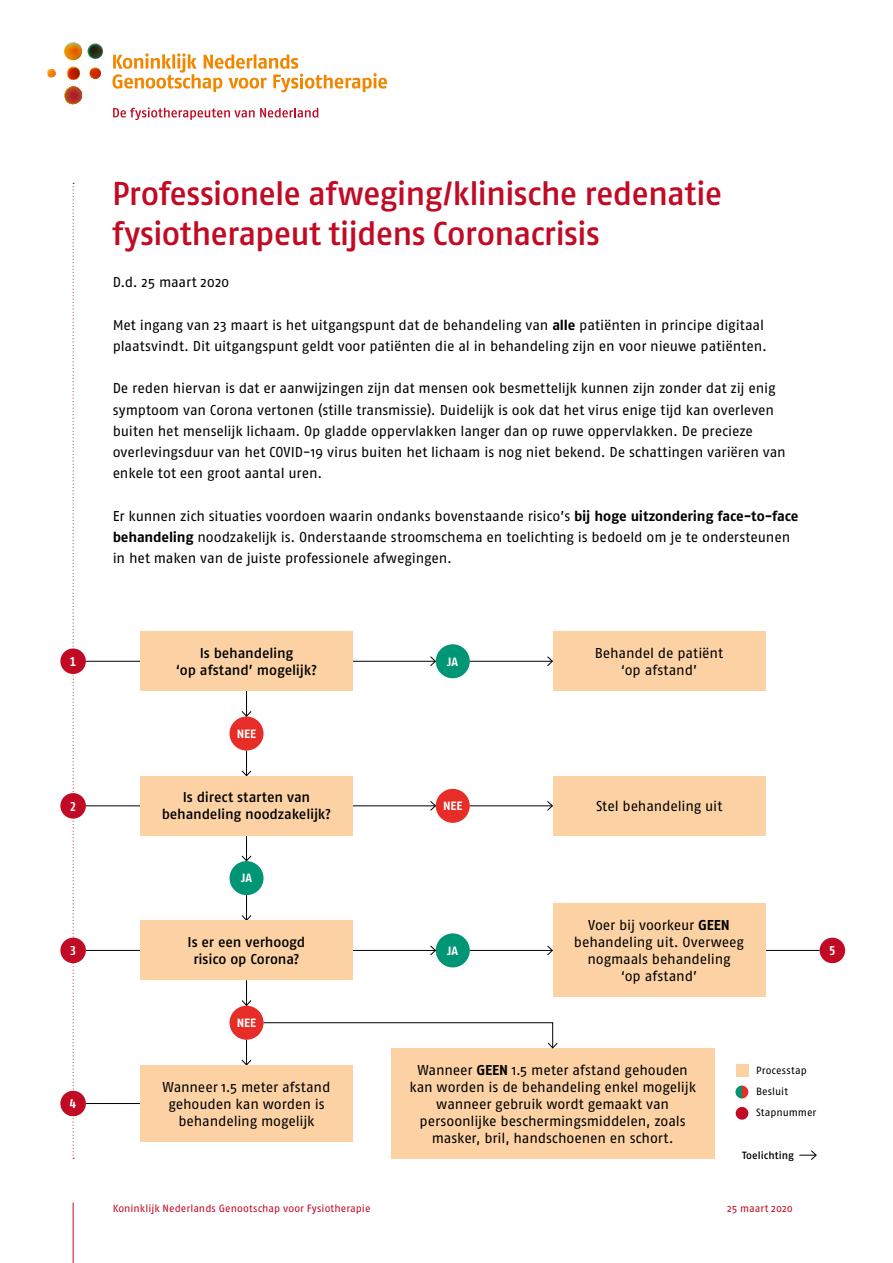
<style>
.page{position:relative;width:893px;height:1263px;background:#fff}
.page>*{position:absolute;margin:0;border:0;box-sizing:border-box;transform-origin:0 0}
.t1{font:500 33px/39.6px "Fago No";letter-spacing:-.025em;color:#c10b25}
.t2{font:14.25px/17px "Fago No";letter-spacing:-.01em;color:#000;text-align:center}
.t3{font:500 14.25px/17px "Fago No";letter-spacing:-.01em;color:#000;text-align:center}
.t4{font:700 12.75px "Fago Co Tf";color:#fff}
.t5{font:700 12px "Fago No";letter-spacing:-.005em;color:#fff}
.t6{font:10.5px "Fago No";color:#c10b25}
.t7{font:10.5px/21.3px "Fago No";letter-spacing:.005em;color:#000}
.t8{font:500 10.5px "Fago No";color:#000}
.s1{font-weight:700}
</style>
<div class="page">
<svg style="left:124px;top:107px;width:194px;height:13px"></svg>
<img style="left:49px;top:49px;width:75px;height:69px">
<svg style="left:66px;top:67px;width:14px;height:14px"></svg>
<svg style="left:90px;top:69px;width:11px;height:10px"></svg>
<svg style="left:88px;top:43px;width:15px;height:16px"></svg>
<svg style="left:64px;top:42px;width:18px;height:18px"></svg>
<svg style="left:47px;top:69px;width:8px;height:8px"></svg>
<svg style="left:65px;top:87px;width:17px;height:17px"></svg>
<svg style="left:113px;top:53px;width:274px;height:39px"></svg>
<hr style="left:73px;top:1202px;width:1px;height:61px;background:#c10b25">
<svg style="left:73px;top:183px;width:1px;height:976px"></svg>
<hr style="left:353px;top:661px;width:82px;height:1px;background:#000">
<svg style="left:430px;top:656px;width:6px;height:10px"></svg>
<div style="left:436px;top:644px;width:34px;height:34px;background:#009675;border-radius:50%"></div>
<div style="left:230px;top:716px;width:34px;height:34px;background:#e62d27;border-radius:50%"></div>
<div style="left:436px;top:789px;width:34px;height:34px;background:#e62d27;border-radius:50%"></div>
<div style="left:436px;top:933px;width:34px;height:34px;background:#009675;border-radius:50%"></div>
<div style="left:391px;top:1048px;width:323px;height:111px;background:#fcd2a4"></div>
<svg style="left:241px;top:691px;width:11px;height:26px"></svg>
<svg style="left:241px;top:750px;width:11px;height:26px"></svg>
<div style="left:230px;top:861px;width:34px;height:34px;background:#009675;border-radius:50%"></div>
<svg style="left:241px;top:836px;width:11px;height:25px"></svg>
<svg style="left:241px;top:895px;width:11px;height:26px"></svg>
<div style="left:230px;top:1006px;width:34px;height:34px;background:#e62d27;border-radius:50%"></div>
<svg style="left:241px;top:980px;width:11px;height:26px"></svg>
<svg style="left:241px;top:1040px;width:11px;height:25px"></svg>
<svg style="left:263px;top:1022px;width:295px;height:26px"></svg>
<hr style="left:470px;top:661px;width:82px;height:1px;background:#000">
<svg style="left:547px;top:656px;width:6px;height:10px"></svg>
<hr style="left:353px;top:805px;width:82px;height:1px;background:#000">
<svg style="left:430px;top:801px;width:6px;height:10px"></svg>
<hr style="left:470px;top:805px;width:82px;height:1px;background:#000">
<svg style="left:547px;top:801px;width:6px;height:10px"></svg>
<hr style="left:353px;top:950px;width:82px;height:1px;background:#000">
<svg style="left:430px;top:945px;width:6px;height:10px"></svg>
<hr style="left:470px;top:950px;width:82px;height:1px;background:#000">
<svg style="left:547px;top:945px;width:6px;height:10px"></svg>
<hr style="left:86px;top:661px;width:54px;height:1px;background:#000">
<hr style="left:86px;top:805px;width:54px;height:1px;background:#000">
<hr style="left:86px;top:950px;width:54px;height:1px;background:#000">
<hr style="left:86px;top:1103px;width:54px;height:1px;background:#000">
<hr style="left:765px;top:950px;width:55px;height:1px;background:#000">
<div style="left:60px;top:648px;width:26px;height:26px;background:#c10b25;border-radius:50%"></div>
<div style="left:60px;top:793px;width:26px;height:26px;background:#c10b25;border-radius:50%"></div>
<div style="left:60px;top:938px;width:26px;height:25px;background:#c10b25;border-radius:50%"></div>
<div style="left:60px;top:1091px;width:26px;height:25px;background:#c10b25;border-radius:50%"></div>
<div style="left:820px;top:938px;width:25px;height:25px;background:#c10b25;border-radius:50%"></div>
<div style="left:140px;top:631px;width:213px;height:60px;background:#fcd2a4"></div>
<div style="left:553px;top:631px;width:212px;height:60px;background:#fcd2a4"></div>
<div style="left:140px;top:776px;width:213px;height:60px;background:#fcd2a4"></div>
<div style="left:553px;top:776px;width:212px;height:60px;background:#fcd2a4"></div>
<div style="left:140px;top:921px;width:213px;height:59px;background:#fcd2a4"></div>
<div style="left:553px;top:904px;width:212px;height:93px;background:#fcd2a4"></div>
<div style="left:140px;top:1065px;width:213px;height:77px;background:#fcd2a4"></div>
<div style="left:736px;top:1064px;width:12px;height:13px;background:#fcd2a4"></div>
<div style="left:736px;top:1086px;width:12px;height:12px;background:#e62d27;border-radius:50%"></div>
<div style="left:736px;top:1107px;width:12px;height:13px;background:#c10b25;border-radius:50%"></div>
<svg style="left:736px;top:1086px;width:6px;height:12px"></svg>
<svg style="left:799px;top:1150px;width:18px;height:10px"></svg>
<h1 class="t1" style="left:112px;top:173px;width:612px">Professionele afweging/klinische redenatie fysiotherapeut tijdens Coronacrisis</h1>
<p class="t2" style="left:113px;top:273px;width:118px">D.d. 25 maart 2020</p>
<p class="t2" style="left:113px;top:314px;width:656px;line-height:21.3px;text-align:left">Met ingang van 23 maart is het uitgangspunt dat de behandeling van <span class="s1">alle</span> patiënten in principe digitaal plaatsvindt. Dit uitgangspunt geldt voor patiënten die al in behandeling zijn en voor nieuwe patiënten.</p>
<p class="t2" style="left:113px;top:378px;width:675px;line-height:21.3px;text-align:left">De reden hiervan is dat er aanwijzingen zijn dat mensen ook besmettelijk kunnen zijn zonder dat zij enig symptoom van Corona vertonen (stille transmissie). Duidelijk is ook dat het virus enige tijd kan overleven buiten het menselijk lichaam. Op gladde oppervlakken langer dan op ruwe oppervlakken. De precieze overlevingsduur van het COVID-19 virus buiten het lichaam is nog niet bekend. De schattingen variëren van enkele tot een groot aantal uren.</p>
<p class="t2" style="left:113px;top:505px;width:687px;line-height:21.3px;text-align:left">Er kunnen zich situaties voordoen waarin ondanks bovenstaande risico’s <span class="s1">bij hoge uitzondering face-to-face behandeling</span> noodzakelijk is. Onderstaande stroomschema en toelichting is bedoeld om je te ondersteunen in het maken van de juiste professionele afwegingen.</p>
<p class="t4" style="left:70px;top:654px;width:8px">1</p>
<p class="t3" style="left:176px;top:644px;width:143px">Is behandeling<br>‘op afstand’ mogelijk?</p>
<p class="t2" style="left:595px;top:644px;width:130px">Behandel de patiënt ‘op afstand’</p>
<p class="t5" style="left:447px;top:654px;width:12px">JA</p>
<p class="t5" style="left:237px;top:727px;width:21px">NEE</p>
<p class="t4" style="left:70px;top:799px;width:8px">2</p>
<p class="t3" style="left:162px;top:789px;width:171px">Is direct starten van behandeling noodzakelijk?</p>
<p class="t2" style="left:596px;top:797px;width:128px">Stel behandeling uit</p>
<p class="t5" style="left:443px;top:799px;width:21px">NEE</p>
<p class="t5" style="left:241px;top:871px;width:12px">JA</p>
<p class="t4" style="left:70px;top:943px;width:8px">3</p>
<p class="t3" style="left:188px;top:933px;width:119px">Is er een verhoogd risico op Corona?</p>
<p class="t5" style="left:447px;top:943px;width:12px">JA</p>
<p class="t2" style="left:574px;top:916px;width:172px">Voer bij voorkeur <span class="s1">GEEN </span>behandeling uit. Overweeg nogmaals behandeling<br>‘op afstand’</p>
<p class="t4" style="left:829px;top:943px;width:8px">5</p>
<p class="t5" style="left:237px;top:1016px;width:21px">NEE</p>
<p class="t4" style="left:70px;top:1096px;width:8px">4</p>
<p class="t2" style="left:163px;top:1078px;width:169px">Wanneer 1.5 meter afstand gehouden kan worden is behandeling mogelijk</p>
<p class="t2" style="left:409px;top:1061px;width:288px">Wanneer <span class="s1">GEEN</span> 1.5 meter afstand gehouden kan worden is de behandeling enkel mogelijk wanneer gebruik wordt gemaakt van persoonlijke beschermingsmiddelen, zoals masker, bril, handschoenen en schort.</p>
<p class="t7" style="left:756px;top:1059px;width:62px">Processtap<br>Besluit<br>Stapnummer</p>
<p class="t8" style="left:742px;top:1149px;width:53px">Toelichting</p>
<p class="t6" style="left:113px;top:1202px;width:259px">Koninklijk Nederlands Genootschap voor Fysiotherapie</p>
<p class="t6" style="left:727px;top:1202px;width:67px">25 maart 2020</p>
</div>
